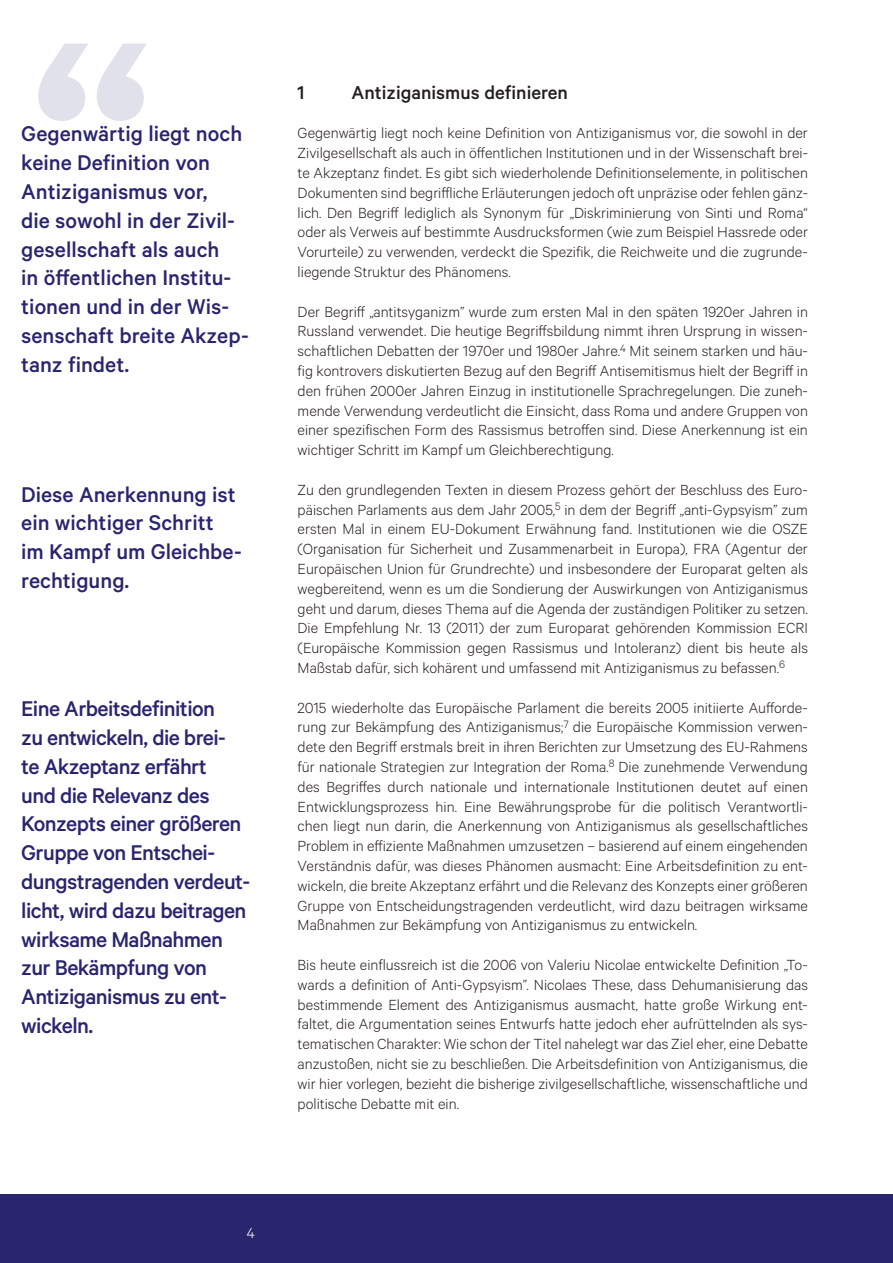
<style>
.page{position:relative;width:893px;height:1263px;background:#fff}
.page>*{position:absolute;margin:0;border:0;box-sizing:border-box;transform-origin:0 0}
.t1{font:600 300px "Calibre";color:#29256e}
.t2{font:500 24px/28.8px "Calibre";letter-spacing:-.015em;color:#29256e}
.t3{font:500 21px "Calibre";color:#231f20}
.t4{font:300 16.5px/19.8px "Calibre";color:#231f20;text-align:justify}
.t5{font:300 16.5px "Calibre";color:#fff}
</style>
<div class="page">
<div style="left:0;top:1195px;width:893px;height:68px;background:#29256e"></div>
<h1 class="t1" style="left:32px;top:-44px;width:121px">“</h1>
<p class="t2" style="left:21px;top:119px;width:229px">Gegenwärtig liegt noch keine Definition von<br>Antiziganismus vor,<br>die sowohl in der Zivil&shy;gesellschaft als auch<br>in öffentlichen Institu&shy;tionen und in der Wis&shy;senschaft breite Akzep&shy;tanz findet.</p>
<p class="t2" style="left:21px;top:479px;width:222px">Diese Anerkennung ist ein wichtiger Schritt im Kampf um Gleichbe&shy;rechtigung.</p>
<p class="t2" style="left:21px;top:694px;width:230px">Eine Arbeitsdefinition<br>zu entwickeln, die brei&shy;te Akzeptanz erfährt<br>und die Relevanz des<br>Konzepts einer größeren<br>Gruppe von Entschei&shy;dungstragenden verdeut&shy;licht, wird dazu beitragen wirksame Maßnahmen zur Bekämpfung von<br>Antiziganismus zu ent&shy;wickeln.</p>
<p class="t3" style="left:298px;top:80px;width:8px">1</p>
<p class="t3" style="left:352px;top:80px;width:218px">Antiziganismus definieren</p>
<p class="t4" style="left:298px;top:123px;width:512px">Gegenwärtig liegt noch keine Definition von Antiziganismus vor, die sowohl in der Zivilgesellschaft als auch in öffentlichen Institutionen und in der Wissenschaft brei&shy;te Akzeptanz findet. Es gibt sich wiederholende Definitionselemente, in politischen Dokumenten sind begriffliche Erläuterungen jedoch oft unpräzise oder fehlen gänz&shy;lich. Den Begriff lediglich als Synonym für „Diskriminierung von Sinti und Roma“ oder als Verweis auf bestimmte Ausdrucksformen (wie zum Beispiel Hassrede oder Vorurteile) zu verwenden, verdeckt die Spezifik, die Reichweite und die zugrunde&shy;liegende Struktur des Phänomens.</p>
<p class="t4" style="left:298px;top:301px;width:512px">Der Begriff „antitsyganizm” wurde zum ersten Mal in den späten 1920er Jahren in Russland verwendet. Die heutige Begriffsbildung nimmt ihren Ursprung in wissen&shy;schaftlichen Debatten der 1970er und 1980er Jahre.<sup>4</sup> Mit seinem starken und häu&shy;fig kontrovers diskutierten Bezug auf den Begriff Antisemitismus hielt der Begriff in den frühen 2000er Jahren Einzug in institutionelle Sprachregelungen. Die zuneh&shy;mende Verwendung verdeutlicht die Einsicht, dass Roma und andere Gruppen von einer spezifischen Form des Rassismus betroffen sind. Diese Anerkennung ist ein wichtiger Schritt im Kampf um Gleichberechtigung.</p>
<p class="t4" style="left:298px;top:479px;width:512px">Zu den grundlegenden Texten in diesem Prozess gehört der Beschluss des Euro&shy;päischen Parlaments aus dem Jahr 2005,<sup>5</sup> in dem der Begriff „anti-Gypsyism” zum ersten Mal in einem EU-Dokument Erwähnung fand. Institutionen wie die OSZE (Organisation für Sicherheit und Zusammenarbeit in Europa), FRA (Agentur der Europäischen Union für Grundrechte) und insbesondere der Europarat gelten als wegbereitend, wenn es um die Sondierung der Auswirkungen von Antiziganismus geht und darum, dieses Thema auf die Agenda der zuständigen Politiker zu setzen.<br>Die Empfehlung Nr. 13 (2011) der zum Europarat gehörenden Kommission ECRI (Europäische Kommission gegen Rassismus und Intoleranz) dient bis heute als Maßstab dafür, sich kohärent und umfassend mit Antiziganismus zu befassen.<sup>6</sup></p>
<p class="t4" style="left:298px;top:697px;width:512px">2015 wiederholte das Europäische Parlament die bereits 2005 initiierte Aufforde&shy;rung zur Bekämpfung des Antiziganismus;<sup>7</sup> die Europäische Kommission verwen&shy;dete den Begriff erstmals breit in ihren Berichten zur Umsetzung des EU-Rahmens für nationale Strategien zur Integration der Roma.<sup>8</sup> Die zunehmende Verwendung des Begriffes durch nationale und internationale Institutionen deutet auf einen Entwicklungsprozess hin. Eine Bewährungsprobe für die politisch Verantwortli&shy;chen liegt nun darin, die Anerkennung von Antiziganismus als gesellschaftliches Problem in effiziente Maßnahmen umzusetzen – basierend auf einem eingehenden Verständnis dafür, was dieses Phänomen ausmacht: Eine Arbeitsdefinition zu ent&shy;wickeln, die breite Akzeptanz erfährt und die Relevanz des Konzepts einer größeren Gruppe von Entscheidungstragenden verdeutlicht, wird dazu beitragen wirksame Maßnahmen zur Bekämpfung von Antiziganismus zu entwickeln.</p>
<p class="t4" style="left:298px;top:954px;width:512px">Bis heute einflussreich ist die 2006 von Valeriu Nicolae entwickelte Definition „To&shy;wards a definition of Anti-Gypsyism”. Nicolaes These, dass Dehumanisierung das bestimmende Element des Antiziganismus ausmacht, hatte große Wirkung ent&shy;faltet, die Argumentation seines Entwurfs hatte jedoch eher aufrüttelnden als sys&shy;tematischen Charakter: Wie schon der Titel nahelegt war das Ziel eher, eine Debatte anzustoßen, nicht sie zu beschließen. Die Arbeitsdefinition von Antiziganismus, die wir hier vorlegen, bezieht die bisherige zivilgesellschaftliche, wissenschaftliche und politische Debatte mit ein.</p>
<p class="t5" style="left:247px;top:1223px;width:10px">4</p>
</div>
